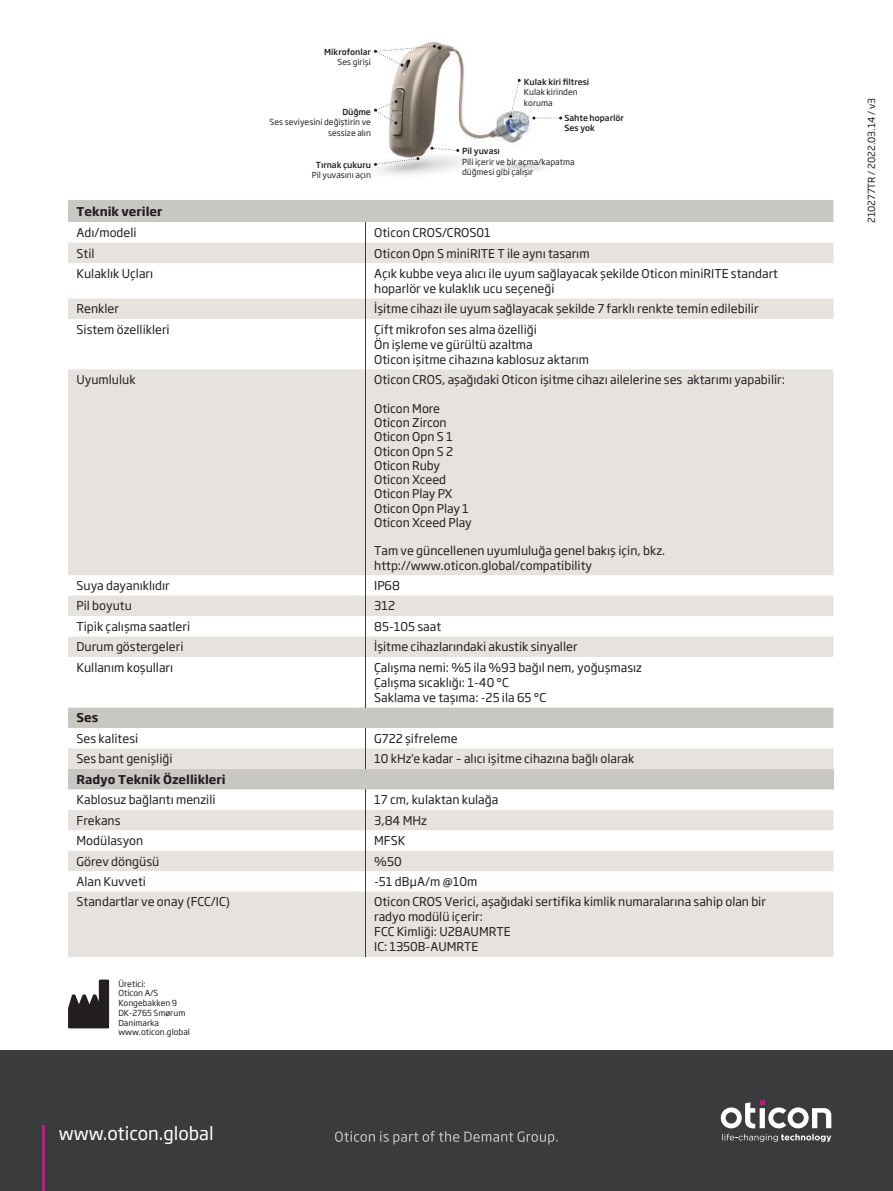
<style>
.page{position:relative;width:893px;height:1191px;background:#fff}
.page>*{position:absolute;margin:0;border:0;box-sizing:border-box;transform-origin:0 0}
.t1{font:18px "Soho Gothic Pro";color:#fff}
.t2{font:12px/14.2px "Soho Gothic Pro";color:#231f20}
.t3{font:700 12px "Soho Gothic Pro";color:#231f20}
.t4{font:9.75px "Soho Gothic Pro";color:#231f20}
.t5{font:8.25px/9.8px "Soho Gothic Pro";color:#231f20}
.t6{font:500 8.25px/10.5px "Soho Gothic Pro";color:#231f20}
</style>
<div class="page">
<img style="left:377px;top:41px;width:167px;height:134px">
<svg style="left:431px;top:147px;width:28px;height:5px"></svg>
<svg style="left:532px;top:116px;width:30px;height:4px"></svg>
<svg style="left:374px;top:45px;width:62px;height:22px"></svg>
<svg style="left:509px;top:79px;width:12px;height:39px"></svg>
<svg style="left:374px;top:157px;width:45px;height:9px"></svg>
<svg style="left:374px;top:100px;width:24px;height:25px"></svg>
<svg style="left:68px;top:979px;width:41px;height:49px"></svg>
<div style="left:0;top:1050px;width:893px;height:141px;background:#3a3b3c"></div>
<svg style="left:721px;top:1099px;width:110px;height:42px"></svg>
<svg style="left:43px;top:1125px;width:2px;height:15px"></svg>
<hr style="left:43px;top:1140px;width:2px;height:51px;background:#c5168c">
<svg style="left:335px;top:1131px;width:223px;height:13px"></svg>
<div style="left:68px;top:200px;width:765px;height:22px;background:#c9c7c2"></div>
<svg style="left:68px;top:243px;width:765px;height:526px;fill:#e6e2de"></svg>
<div style="left:68px;top:769px;width:765px;height:20px;background:#c9c7c2"></div>
<svg style="left:68px;top:789px;width:765px;height:1px"></svg>
<svg style="left:68px;top:810px;width:765px;height:147px;fill:#e6e2de"></svg>
<svg style="left:365px;top:222px;width:1px;height:41px"></svg>
<hr style="left:365px;top:263px;width:1px;height:35px;background:#3a3b3c">
<svg style="left:365px;top:298px;width:1px;height:21px"></svg>
<hr style="left:365px;top:319px;width:1px;height:50px;background:#3a3b3c">
<hr style="left:365px;top:369px;width:1px;height:206px;background:#3a3b3c">
<svg style="left:365px;top:575px;width:1px;height:82px"></svg>
<hr style="left:365px;top:657px;width:1px;height:50px;background:#3a3b3c">
<svg style="left:365px;top:728px;width:1px;height:41px"></svg>
<svg style="left:365px;top:789px;width:1px;height:102px"></svg>
<hr style="left:365px;top:891px;width:1px;height:66px;background:#3a3b3c">
<p class="t6" style="left:324px;top:46px;width:48px">Mikrofonlar</p>
<p class="t5" style="left:338px;top:57px;width:35px">Ses girişi</p>
<p class="t6" style="left:342px;top:106px;width:30px">Düğme</p>
<p class="t5" style="left:270px;top:116px;width:103px;line-height:10.5px;text-align:right">Ses seviyesini değiştirin ve sessize alın</p>
<p class="t6" style="left:316px;top:159px;width:57px">Tırnak çukuru</p>
<p class="t5" style="left:312px;top:170px;width:61px">Pil yuvasını açın</p>
<p class="t6" style="left:524px;top:76px;width:67px">Kulak kiri ltresi</p>
<p class="t5" style="left:524px;top:86px;width:55px;line-height:10.5px">Kulak kirinden koruma</p>
<p class="t6" style="left:564px;top:112px;width:61px">Sahte hoparlör<br>Ses yok</p>
<p class="t6" style="left:462px;top:145px;width:39px">Pil yuvası</p>
<p class="t5" style="left:462px;top:156px;width:114px;line-height:10.5px">Pili içerir ve bir açma/kapatma düğmesi gibi çalışır</p>
<p class="t3" style="left:77px;top:202px;width:87px">Teknik veriler</p>
<p class="t2" style="left:77px;top:225px;width:62px">Adı/modeli</p>
<p class="t2" style="left:374px;top:225px;width:118px">Oticon CROS/CROS01</p>
<p class="t2" style="left:77px;top:245px;width:20px">Stil</p>
<p class="t2" style="left:374px;top:245px;width:217px">Oticon Opn S miniRITE T ile aynı tasarım</p>
<p class="t2" style="left:77px;top:266px;width:78px">Kulaklık Uçları</p>
<p class="t2" style="left:374px;top:265px;width:405px;line-height:15px">Açık kubbe veya alıcı ile uyum sağlayacak şekilde Oticon miniRITE standart hoparlör ve kulaklık ucu seçeneği</p>
<p class="t2" style="left:77px;top:301px;width:44px">Renkler</p>
<p class="t2" style="left:374px;top:301px;width:386px">İşitme cihazı ile uyum sağlayacak şekilde 7 farklı renkte temin edilebilir</p>
<p class="t2" style="left:77px;top:322px;width:95px">Sistem özellikleri</p>
<p class="t2" style="left:374px;top:321px;width:217px;line-height:15px">Çift mikrofon ses alma özelliği<br>Ön işleme ve gürültü azaltma<br>Oticon işitme cihazına kablosuz aktarım</p>
<p class="t2" style="left:77px;top:372px;width:61px">Uyumluluk</p>
<p class="t2" style="left:374px;top:372px;width:412px">Oticon CROS, aşağıdaki Oticon işitme cihazı ailelerine ses aktarımı yapabilir:</p>
<p class="t2" style="left:374px;top:400px;width:99px">Oticon More<br>Oticon Zircon<br>Oticon Opn S 1<br>Oticon Opn S 2<br>Oticon Ruby<br>Oticon Xceed<br>Oticon Play PX<br>Oticon Opn Play 1<br>Oticon Xceed Play</p>
<p class="t2" style="left:374px;top:543px;width:293px">Tam ve güncellenen uyumluluğa genel bakış için, bkz. http://www.oticon.global/compatibility</p>
<p class="t2" style="left:77px;top:578px;width:95px">Suya dayanıklıdır</p>
<p class="t2" style="left:374px;top:578px;width:27px">IP68</p>
<p class="t2" style="left:77px;top:598px;width:57px">Pil boyutu</p>
<p class="t2" style="left:374px;top:598px;width:22px">312</p>
<p class="t2" style="left:77px;top:618px;width:115px">Tipik çalışma saatleri</p>
<p class="t2" style="left:374px;top:618px;width:68px">85-105 saat</p>
<p class="t2" style="left:77px;top:639px;width:108px">Durum göstergeleri</p>
<p class="t2" style="left:374px;top:639px;width:205px">İşitme cihazlarındaki akustik sinyaller</p>
<p class="t2" style="left:77px;top:659px;width:98px">Kullanım koşulları</p>
<p class="t2" style="left:374px;top:659px;width:269px;line-height:15px">Çalışma nemi: %5 ila %93 bağıl nem, yoğuşmasız<br>Çalışma sıcaklığı: 1-40 °C<br>Saklama ve taşıma: -25 ila 65 °C</p>
<p class="t3" style="left:77px;top:708px;width:23px">Ses</p>
<p class="t2" style="left:77px;top:730px;width:63px">Ses kalitesi</p>
<p class="t2" style="left:374px;top:730px;width:85px">G722 şifreleme</p>
<p class="t2" style="left:77px;top:751px;width:98px">Ses bant genişliği</p>
<p class="t2" style="left:374px;top:751px;width:262px">10 kHz'e kadar – alıcı işitme cihazına bağlı olarak</p>
<p class="t3" style="left:77px;top:769px;width:151px">Radyo Teknik Özellikleri</p>
<p class="t2" style="left:77px;top:792px;width:141px">Kablosuz bağlantı menzili</p>
<p class="t2" style="left:374px;top:792px;width:126px">17 cm, kulaktan kulağa</p>
<p class="t2" style="left:77px;top:812px;width:46px">Frekans</p>
<p class="t2" style="left:374px;top:812px;width:54px">3,84 MHz</p>
<p class="t2" style="left:77px;top:833px;width:68px">Modülasyon</p>
<p class="t2" style="left:374px;top:833px;width:33px">MFSK</p>
<p class="t2" style="left:77px;top:853px;width:84px">Görev döngüsü</p>
<p class="t2" style="left:374px;top:853px;width:29px">%50</p>
<p class="t2" style="left:77px;top:873px;width:71px">Alan Kuvveti</p>
<p class="t2" style="left:374px;top:873px;width:105px">-51 dBµA/m @10m</p>
<p class="t2" style="left:77px;top:894px;width:155px">Standartlar ve onay (FCC/IC)</p>
<p class="t2" style="left:374px;top:894px;width:393px;line-height:15px">Oticon CROS Verici, aşağıdaki sertifika kimlik numaralarına sahip olan bir radyo modülü içerir:<br>FCC Kimliği: U28AUMRTE<br>IC: 1350B-AUMRTE</p>
<p class="t5" style="left:118px;top:978px;width:73px">Üretici:<br>Oticon A/S<br>Kongebakken 9<br>DK-2765 Smørum<br>Danimarka www.oticon.global</p>
<h1 class="t1" style="left:59px;top:1119px;width:156px">www.oticon.global</h1>
<p class="t4" style="left:864px;top:223px;width:127px;rotate:-90deg">210277TR / 2022.03.14 / v3</p>
</div>
